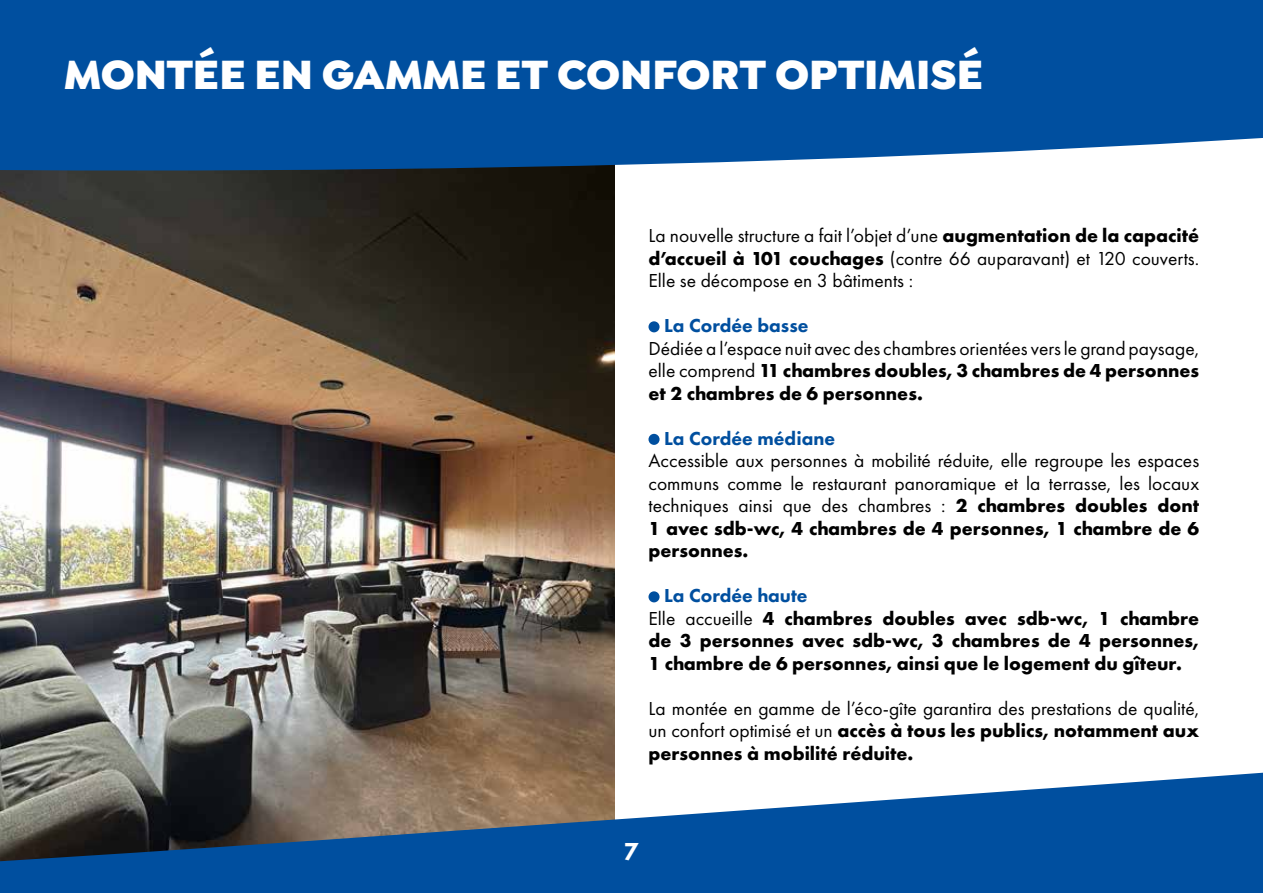
<style>
.page{position:relative;width:1263px;height:893px;background:#fff}
.page>*{position:absolute;margin:0;border:0;box-sizing:border-box;transform-origin:0 0}
.t1{font:900 43.5px "Isidora Sans";letter-spacing:-.005em;color:#fff}
.t2{font:800 25.5px "Futura PT";color:#fff}
.t3{font:19.5px/22.5px "Futura PT";color:#000;text-align:justify}
.t4{font:700 19.5px/22.5px "Futura PT";color:#000}
.t5{font:800 19.5px "Futura PT";color:#004f9f}
.s1{font-weight:700}
.s2{font-weight:800;color:#004f9f}
.s3{font-weight:400}
</style>
<div class="page">
<img style="left:0;top:196px;width:614px;height:550px">
<svg style="left:0;top:746px;width:1263px;height:147px;fill:#004f9f"></svg>
<svg style="left:0;top:0;width:1263px;height:196px;background:#1e5fa1"></svg>
<div style="left:648px;top:321px;width:11px;height:11px;background:#004f9f;border-radius:50%"></div>
<div style="left:648px;top:434px;width:11px;height:11px;background:#004f9f;border-radius:50%"></div>
<div style="left:648px;top:591px;width:11px;height:11px;background:#004f9f;border-radius:50%"></div>
<h1 class="t1" style="left:64px;top:47px;width:921px">MONTÉE EN GAMME ET CONFORT OPTIMISÉ</h1>
<p class="t3" style="left:648px;top:225px;width:552px">La nouvelle structure a fait l’objet d’une <span class="s1">augmentation de la capacité d’accueil à 101 couchages</span> (contre 66 auparavant) et 120 couverts.<br>Elle se décompose en 3 bâtiments :</p>
<p class="t5" style="left:664px;top:314px;width:146px">La Cordée basse</p>
<p class="t3" style="left:648px;top:337px;width:552px">Dédiée a l’espace nuit avec des chambres orientées vers le grand paysage, elle comprend <span class="s1">11 chambres doubles, 3 chambres de 4 personnes et 2 chambres de 6 personnes.</span></p>
<p class="t5" style="left:664px;top:426px;width:172px">La Cordée médiane</p>
<p class="t3" style="left:648px;top:450px;width:552px">Accessible aux personnes à mobilité réduite, elle regroupe les espaces communs comme le restaurant panoramique et la terrasse, les locaux techniques ainsi que des chambres : <span class="s1">2 chambres doubles dont 1 avec sdb-wc, 4 chambres de 4 personnes, 1 chambre de 6 personnes.</span></p>
<p class="t4" style="left:648px;top:584px;width:552px;text-indent:16px"><span class="s2">La Cordée haute<br></span><span class="s3">Elle accueille</span> 4 chambres doubles avec sdb-wc, 1 chambre de 3 personnes avec sdb-wc, 3 chambres de 4 personnes, 1 chambre de 6 personnes, ainsi que le logement du gîteur.</p>
<p class="t3" style="left:648px;top:697px;width:552px">La montée en gamme de l’éco-gîte garantira des prestations de qualité, un confort optimisé et un <span class="s1">accès à tous les publics, notamment aux personnes à mobilité réduite.</span></p>
<h2 class="t2" style="left:624px;top:836px;width:17px">7</h2>
</div>
